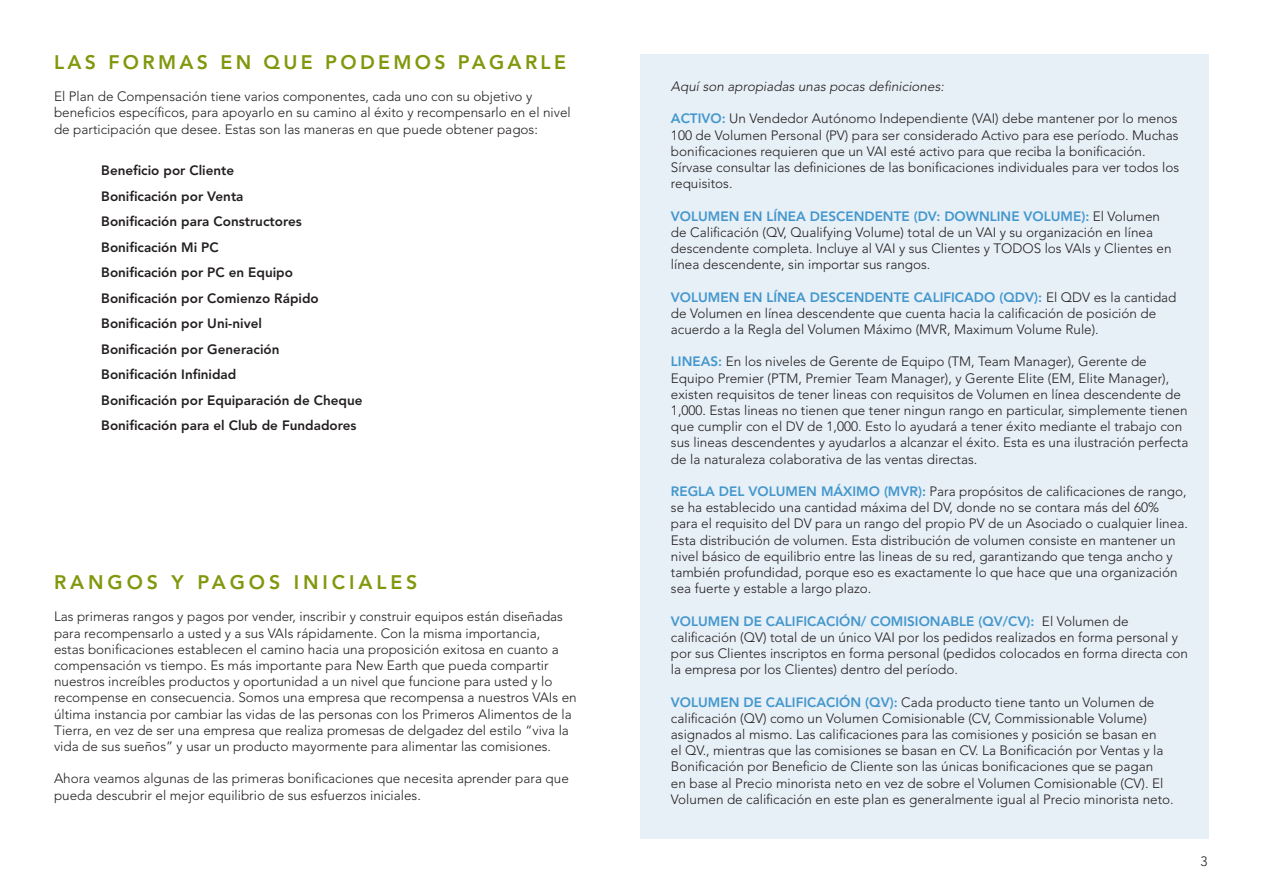
<style>
.page{position:relative;width:1263px;height:893px;background:#fff}
.page>*{position:absolute;margin:0;border:0;box-sizing:border-box;transform-origin:0 0}
.t1{font:800 19.5px "Avenir LT Std";letter-spacing:.17em;color:#81980d}
.t2{font:800 19.5px "Avenir LT Std";letter-spacing:.2em;color:#81980d}
.Copy_-_regular{font:300 13.5px/16.2px "Avenir LT Std";color:#231f20}
.t3{font:800 13.5px "Avenir LT Std";color:#231f20}
.Copy_-_regular-2{font:italic 300 13.5px "Avenir LT Std";color:#231f20}
.s1{font-weight:800;color:#4397cc}
</style>
<div class="page">
<div style="left:640px;top:54px;width:569px;height:785px;background:#e7eff7"></div>
<p class="t1" style="left:54px;top:50px;width:513px">LAS FORMAS EN QUE PODEMOS PAGARLE</p>
<p class="Copy_-_regular" style="left:54px;top:88px;width:518px">El Plan de Compensación tiene varios componentes, cada uno con su objetivo y beneficios específicos, para apoyarlo en su camino al éxito y recompensarlo en el nivel de participación que desee. Estas son las maneras en que puede obtener pagos:</p>
<p class="t3" style="left:101px;top:163px;width:135px">Beneficio por Cliente</p>
<p class="t3" style="left:101px;top:188px;width:144px">Bonificación por Venta</p>
<p class="t3" style="left:101px;top:214px;width:202px">Bonificación para Constructores</p>
<p class="t3" style="left:101px;top:239px;width:119px">Bonificación Mi PC</p>
<p class="t3" style="left:101px;top:265px;width:193px">Bonificación por PC en Equipo</p>
<p class="t3" style="left:101px;top:290px;width:219px">Bonificación por Comienzo Rápido</p>
<p class="t3" style="left:101px;top:316px;width:162px">Bonificación por Uni-nivel</p>
<p class="t3" style="left:101px;top:341px;width:180px">Bonificación por Generación</p>
<p class="t3" style="left:101px;top:367px;width:137px">Bonificación Infinidad</p>
<p class="t3" style="left:101px;top:392px;width:263px">Bonificación por Equiparación de Cheque</p>
<p class="t3" style="left:101px;top:418px;width:257px">Bonificación para el Club de Fundadores</p>
<p class="t2" style="left:54px;top:571px;width:365px">RANGOS Y PAGOS INICIALES</p>
<p class="Copy_-_regular" style="left:54px;top:609px;width:524px">Las primeras rangos y pagos por vender, inscribir y construir equipos están diseñadas para recompensarlo a usted y a sus VAIs rápidamente. Con la misma importancia,<br>estas bonificaciones establecen el camino hacia una proposición exitosa en cuanto a compensación vs tiempo. Es más importante para New Earth que pueda compartir nuestros increíbles productos y oportunidad a un nivel que funcione para usted y lo recompense en consecuencia. Somos una empresa que recompensa a nuestros VAIs en última instancia por cambiar las vidas de las personas con los Primeros Alimentos de la Tierra, en vez de ser una empresa que realiza promesas de delgadez del estilo “viva la vida de sus sueños” y usar un producto mayormente para alimentar las comisiones.</p>
<p class="Copy_-_regular" style="left:54px;top:771px;width:516px">Ahora veamos algunas de las primeras bonificaciones que necesita aprender para que pueda descubrir el mejor equilibrio de sus esfuerzos iniciales.</p>
<p class="Copy_-_regular-2" style="left:671px;top:78px;width:274px">Aquí son apropiadas unas pocas definiciones:</p>
<p class="Copy_-_regular" style="left:671px;top:111px;width:510px"><span class="s1">ACTIVO:</span> Un Vendedor Autónomo Independiente (VAI) debe mantener por lo menos 100 de Volumen Personal (PV) para ser considerado Activo para ese período. Muchas bonificaciones requieren que un VAI esté activo para que reciba la bonificación.<br>Sírvase consultar las definiciones de las bonificaciones individuales para ver todos los requisitos.</p>
<p class="Copy_-_regular" style="left:671px;top:208px;width:502px"><span class="s1">VOLUMEN EN LÍNEA DESCENDENTE (DV: DOWNLINE VOLUME):</span> El Volumen de Calificación (QV, Qualifying Volume) total de un VAI y su organización en línea descendente completa. Incluye al VAI y sus Clientes y TODOS los VAIs y Clientes en línea descendente, sin importar sus rangos.</p>
<p class="Copy_-_regular" style="left:671px;top:289px;width:507px"><span class="s1">VOLUMEN EN LÍNEA DESCENDENTE CALIFICADO (QDV):</span> El QDV es la cantidad de Volumen en línea descendente que cuenta hacia la calificación de posición de acuerdo a la Regla del Volumen Máximo (MVR, Maximum Volume Rule).</p>
<p class="Copy_-_regular" style="left:671px;top:354px;width:519px"><span class="s1">LINEAS:</span> En los niveles de Gerente de Equipo (TM, Team Manager), Gerente de Equipo Premier (PTM, Premier Team Manager), y Gerente Elite (EM, Elite Manager), existen requisitos de tener lineas con requisitos de Volumen en línea descendente de 1,000. Estas lineas no tienen que tener ningun rango en particular, simplemente tienen que cumplir con el DV de 1,000. Esto lo ayudará a tener éxito mediante el trabajo con sus lineas descendentes y ayudarlos a alcanzar el éxito. Esta es una ilustración perfecta de la naturaleza colaborativa de las ventas directas.</p>
<p class="Copy_-_regular" style="left:671px;top:483px;width:518px"><span class="s1">REGLA DEL VOLUMEN MÁXIMO (MVR):</span> Para propósitos de calificaciones de rango, se ha establecido una cantidad máxima del DV, donde no se contara más del 60% para el requisito del DV para un rango del propio PV de un Asociado o cualquier linea.<br>Esta distribución de volumen. Esta distribución de volumen consiste en mantener un nivel básico de equilibrio entre las lineas de su red, garantizando que tenga ancho y también profundidad, porque eso es exactamente lo que hace que una organización sea fuerte y estable a largo plazo.</p>
<p class="Copy_-_regular" style="left:671px;top:613px;width:519px"><span class="s1">VOLUMEN DE CALIFICACIÓN/ COMISIONABLE (QV/CV):</span> El Volumen de calificación (QV) total de un único VAI por los pedidos realizados en forma personal y por sus Clientes inscriptos en forma personal (pedidos colocados en forma directa con la empresa por los Clientes) dentro del período.</p>
<p class="Copy_-_regular" style="left:671px;top:694px;width:504px"><span class="s1">VOLUMEN DE CALIFICACIÓN (QV):</span> Cada producto tiene tanto un Volumen de calificación (QV) como un Volumen Comisionable (CV, Commissionable Volume) asignados al mismo. Las calificaciones para las comisiones y posición se basan en<br>el QV., mientras que las comisiones se basan en CV. La Bonificación por Ventas y la Bonificación por Beneficio de Cliente son las únicas bonificaciones que se pagan<br>en base al Precio minorista neto en vez de sobre el Volumen Comisionable (CV). El Volumen de calificación en este plan es generalmente igual al Precio minorista neto.</p>
<p class="Copy_-_regular" style="left:1200px;top:853px;width:9px">3</p>
</div>
